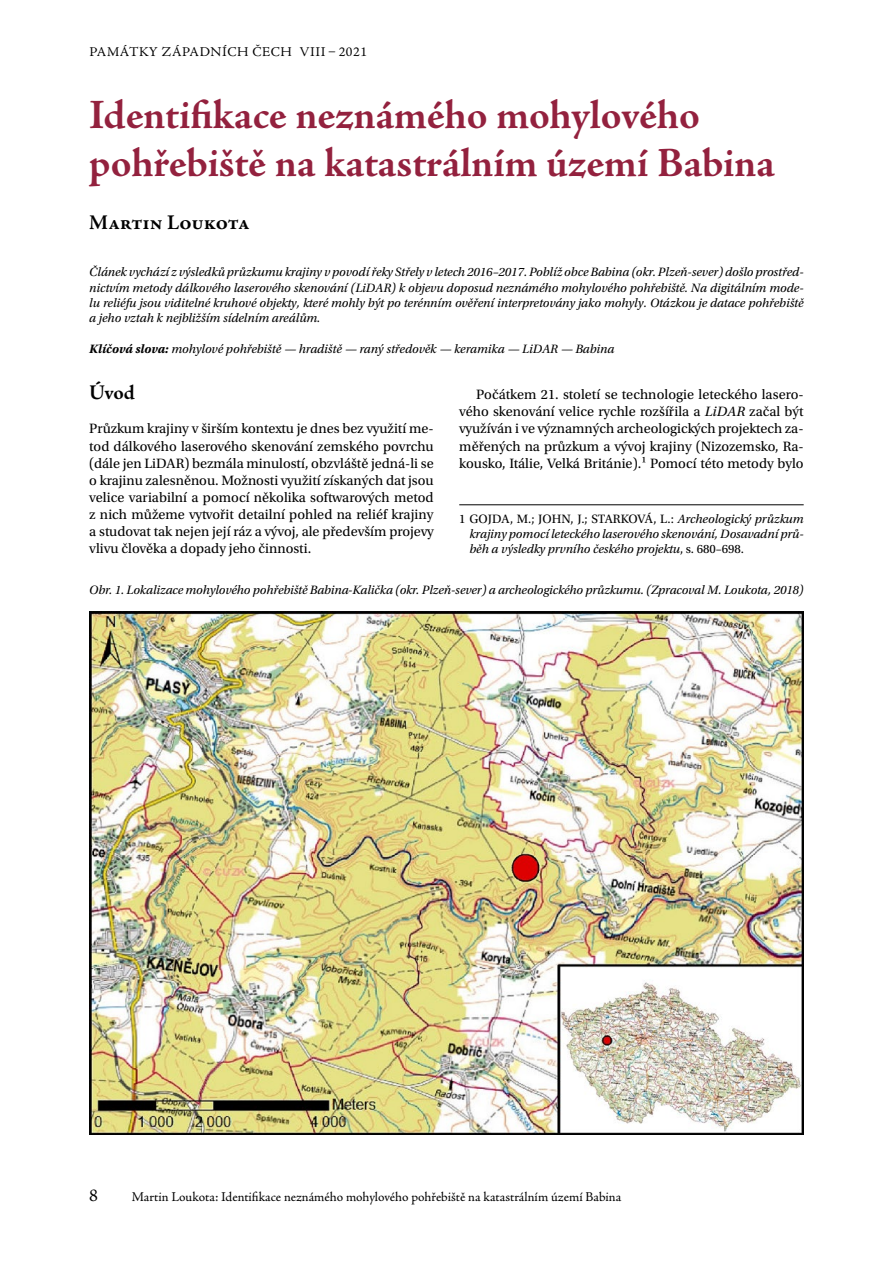
<style>
.page{position:relative;width:893px;height:1263px;background:#fff}
.page>*{position:absolute;margin:0;border:0;box-sizing:border-box;transform-origin:0 0}
.t1{font:700 42px/48.3px "Adobe Jenson Pro";letter-spacing:-.005em;color:#93213e}
.t2{font:700 21px "Adobe Jenson Pro";letter-spacing:-.01em;color:#000}
.t3{font:18px "Adobe Jenson Pro";color:#000}
.t4{font:14.25px/17.1px "Utopia Std";color:#000;text-align:justify}
.t5{font:13.5px "Adobe Jenson Pro";color:#000}
.t6{font:13.5px "Adobe Jenson Pro";letter-spacing:.045em;color:#000}
.t7{font:italic 12.75px/15.3px "Utopia Std";letter-spacing:-.005em;color:#000;text-align:justify}
.s1{font-weight:700}
.s2{font-style:italic}
.s3{font-style:normal}
</style>
<div class="page">
<hr style="left:459px;top:504px;width:345px;height:1px;background:#000">
<img style="left:89px;top:611px;width:715px;height:523px">
<p class="t6" style="left:89px;top:45px;width:279px">PAMÁTKY ZÁPADNÍCH ČECH VIII – 2021</p>
<h1 class="t1" style="left:89px;top:91px;width:687px">Identifikace neznámého mohylového pohřebiště na katastrálním území Babina</h1>
<h2 class="t2" style="left:89px;top:211px;width:162px">Martin Loukota</h2>
<p class="t7" style="left:89px;top:265px;width:716px">Článek vychází z výsledků průzkumu krajiny v povodí řeky Střely v letech 2016–2017. Poblíž obce Babina (okr. Plzeň-sever) došlo prostřed&shy;nictvím metody dálkového laserového skenování (LiDAR) k objevu doposud neznámého mohylového pohřebiště. Na digitálním mode&shy;lu reliéfu jsou viditelné kruhové objekty, které mohly být po terénním ověření interpretovány jako mohyly. Otázkou je datace pohřebiště a jeho vztah k nejbližším sídelním areálům.</p>
<p class="t7" style="left:89px;top:341px;width:527px"><span class="s1">Klíčová slova:</span> mohylové pohřebiště — hradiště — raný středověk — keramika — LiDAR — Babina</p>
<h2 class="t2" style="left:89px;top:381px;width:47px">Úvod</h2>
<p class="t4" style="left:89px;top:421px;width:346px">Průzkum krajiny v širším kontextu je dnes bez využití me&shy;tod dálkového laserového skenování zemského povrchu (dále jen LiDAR) bezmála minulostí, obzvláště jedná-li se o krajinu zalesněnou. Možnosti využití získaných dat jsou velice variabilní a pomocí několika softwarových metod z nich můžeme vytvořit detailní pohled na reliéf krajiny a studovat tak nejen její ráz a vývoj, ale především projevy vlivu člověka a dopady jeho činnosti.</p>
<p class="t4" style="left:459px;top:386px;width:346px;text-indent:17px">Počátkem 21. století se technologie leteckého lasero&shy;vého skenování velice rychle rozšířila a <span class="s2">LiDAR</span> začal být využíván i ve významných archeologických projektech za&shy;měřených na průzkum a vývoj krajiny (Nizozemsko, Ra&shy;kousko, Itálie, Velká Británie).1 Pomocí této metody bylo</p>
<p class="t7" style="left:469px;top:511px;width:336px;text-indent:-10px"><span class="s3">1 GOJDA, M.; JOHN, J.; STARKOVÁ, L.:</span> Archeologický průzkum krajiny pomocí leteckého laserového skenování, Dosavadní prů&shy;běh a výsledky prvního českého projektu<span class="s3">, s. 680–698.</span></p>
<p class="t7" style="left:89px;top:582px;width:716px">Obr. 1. Lokalizace mohylového pohřebiště Babina-Kalička (okr. Plzeň-sever) a archeologického průzkumu. (Zpracoval M. Loukota, 2018)</p>
<h3 class="t3" style="left:89px;top:1185px;width:10px">8</h3>
<p class="t5" style="left:132px;top:1189px;width:491px">Martin Loukota: Identifikace neznámého mohylového pohřebiště na katastrálním území Babina</p>
</div>
